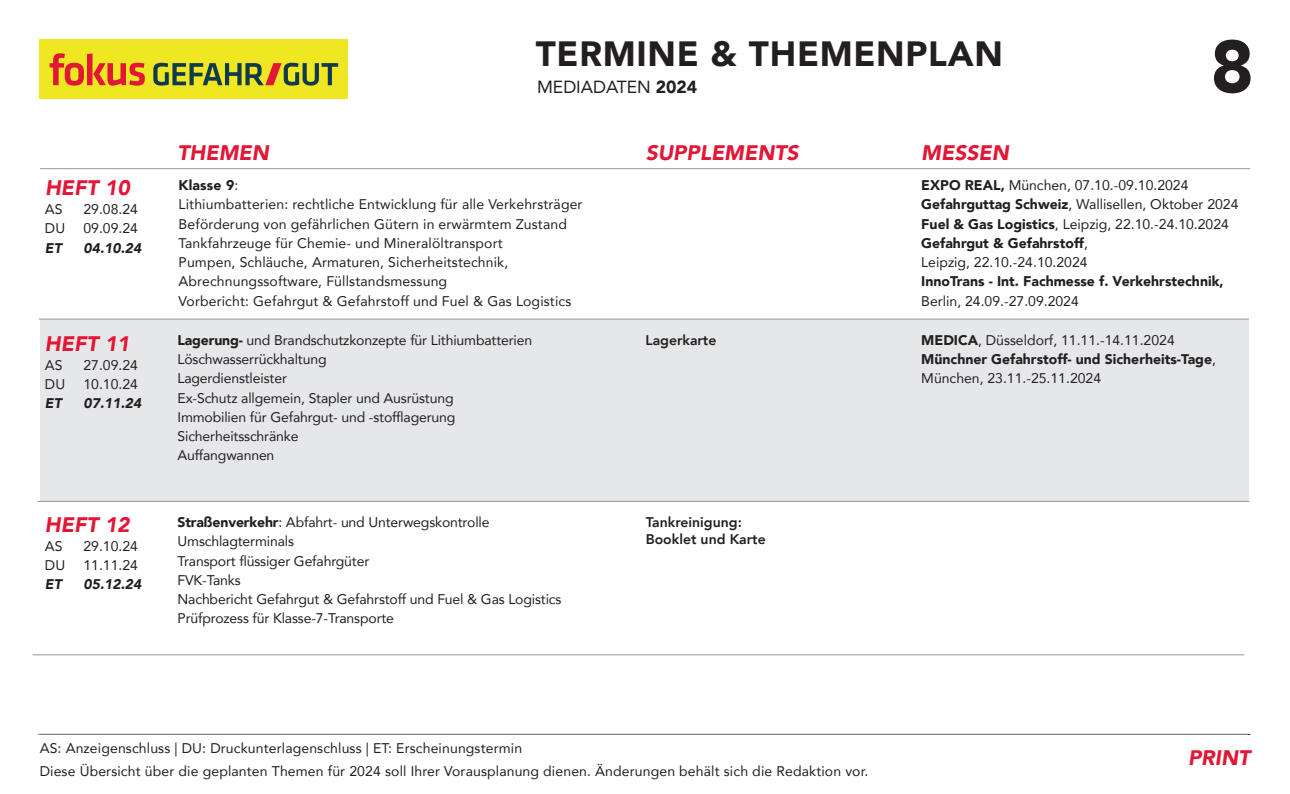
<style>
.page{position:relative;width:1290px;height:794px;background:#fff}
.page>*{position:absolute;margin:0;border:0;box-sizing:border-box;transform-origin:0 0}
.t1{font:900 73.5px "Avenir";color:#231f20}
.t2{font:900 35px "Avenir";letter-spacing:.02em;color:#231f20}
.t3{font:italic 900 21px "Avenir";color:#e21736}
.t4{font:17.5px "Avenir";color:#231f20}
.t5{font:14px/19.2px "Avenir";color:#231f20}
.t6{font:900 14px "Avenir";color:#231f20}
.t7{font:800 14px/16.8px "Avenir";color:#231f20}
.t8{font:italic 900 14px "Avenir";color:#231f20}
.s1{font-weight:900}
</style>
<div class="page">
<hr style="left:40px;top:734px;width:1210px;height:1px;background:#231f20">
<div style="left:40px;top:40px;width:308px;height:59px;background:#f0e723"></div>
<svg style="left:50px;top:53px;width:95px;height:33px"></svg>
<svg style="left:153px;top:63px;width:185px;height:23px"></svg>
<div style="left:40px;top:319px;width:1209px;height:182px;background:#e6e7e9"></div>
<hr style="left:40px;top:168px;width:1210px;height:1px;background:#939598">
<hr style="left:39px;top:319px;width:1210px;height:1px;background:#939598">
<hr style="left:38px;top:501px;width:1211px;height:1px;background:#939598">
<hr style="left:38px;top:734px;width:1210px;height:1px;background:#939598">
<hr style="left:33px;top:654px;width:1211px;height:1px;background:#939598">
<h3 class="t3" style="left:45px;top:170px;width:86px">HEFT 10</h3>
<p class="t5" style="left:45px;top:199px;width:19px">AS</p>
<p class="t5" style="left:83px;top:199px;width:56px">29.08.24</p>
<p class="t5" style="left:45px;top:218px;width:22px">DU</p>
<p class="t5" style="left:83px;top:218px;width:56px">09.09.24</p>
<p class="t8" style="left:45px;top:236px;width:18px">ET</p>
<p class="t8" style="left:83px;top:236px;width:60px">04.10.24</p>
<h3 class="t3" style="left:45px;top:326px;width:86px">HEFT 11</h3>
<p class="t5" style="left:45px;top:355px;width:19px">AS</p>
<p class="t5" style="left:83px;top:355px;width:56px">27.09.24</p>
<p class="t5" style="left:45px;top:374px;width:22px">DU</p>
<p class="t5" style="left:83px;top:374px;width:56px">10.10.24</p>
<p class="t8" style="left:45px;top:392px;width:18px">ET</p>
<p class="t8" style="left:83px;top:392px;width:60px">07.11.24</p>
<h3 class="t3" style="left:45px;top:507px;width:86px">HEFT 12</h3>
<p class="t5" style="left:45px;top:536px;width:19px">AS</p>
<p class="t5" style="left:83px;top:536px;width:56px">29.10.24</p>
<p class="t5" style="left:45px;top:555px;width:22px">DU</p>
<p class="t5" style="left:83px;top:555px;width:56px">11.11.24</p>
<p class="t8" style="left:45px;top:573px;width:18px">ET</p>
<p class="t8" style="left:83px;top:573px;width:60px">05.12.24</p>
<h2 class="t2" style="left:536px;top:24px;width:469px">TERMINE &amp; THEMENPLAN</h2>
<p class="t4" style="left:537px;top:73px;width:162px">MEDIADATEN <span class="s1">2024</span></p>
<h3 class="t3" style="left:646px;top:135px;width:154px">SUPPLEMENTS</h3>
<h3 class="t3" style="left:177px;top:135px;width:93px">THEMEN</h3>
<h3 class="t3" style="left:921px;top:135px;width:89px">MESSEN</h3>
<h1 class="t1" style="left:1210px;top:4px;width:45px">8</h1>
<p class="t5" style="left:179px;top:175px;width:405px"><span class="s1">Klasse 9</span>:<br>Lithiumbatterien: rechtliche Entwicklung für alle Verkehrsträger Beförderung von gefährlichen Gütern in erwärmtem Zustand Tankfahrzeuge für Chemie- und Mineralöltransport<br>Pumpen, Schläuche, Armaturen, Sicherheitstechnik, Abrechnungssoftware, Füllstandsmessung<br>Vorbericht: Gefahrgut &amp; Gefahrstoff und Fuel &amp; Gas Logistics</p>
<p class="t5" style="left:921px;top:175px;width:319px"><span class="s1">EXPO REAL,</span> München, 07.10.-09.10.2024<br><span class="s1">Gefahrguttag Schweiz</span>, Wallisellen, Oktober 2024<br><span class="s1">Fuel &amp; Gas Logistics</span>, Leipzig, 22.10.-24.10.2024<br><span class="s1">Gefahrgut &amp; Gefahrstoff</span>,<br>Leipzig, 22.10.-24.10.2024</p>
<p class="t6" style="left:921px;top:270px;width:304px">InnoTrans - Int. Fachmesse f. Verkehrstechnik,</p>
<p class="t5" style="left:921px;top:291px;width:159px">Berlin, 24.09.-27.09.2024</p>
<p class="t5" style="left:177px;top:330px;width:356px"><span class="s1">Lagerung-</span> und Brandschutzkonzepte für Lithiumbatterien Löschwasserrückhaltung<br>Lagerdienstleister<br>Ex-Schutz allgemein, Stapler und Ausrüstung<br>Immobilien für Gefahrgut- und -stofflagerung Sicherheitsschränke<br>Auffangwannen</p>
<p class="t7" style="left:645px;top:331px;width:73px">Lagerkarte</p>
<p class="t5" style="left:177px;top:512px;width:385px"><span class="s1">Straßenverkehr</span>: Abfahrt- und Unterwegskontrolle Umschlagterminals<br>Transport flüssiger Gefahrgüter<br>FVK-Tanks<br>Nachbericht Gefahrgut &amp; Gefahrstoff und Fuel &amp; Gas Logistics Prüfprozess für Klasse-7-Transporte</p>
<p class="t7" style="left:646px;top:514px;width:122px">Tankreinigung:<br>Booklet und Karte</p>
<p class="t5" style="left:921px;top:330px;width:296px"><span class="s1">MEDICA</span>, Düsseldorf, 11.11.-14.11.2024<br><span class="s1">Münchner Gefahrstoff- und Sicherheits-Tage</span>,<br>München, 23.11.-25.11.2024</p>
<p class="t5" style="left:40px;top:736px;width:830px;line-height:22.8px">AS: Anzeigenschluss | DU: Druckunterlagenschluss | ET: Erscheinungstermin<br>Diese Übersicht über die geplanten Themen für 2024 soll Ihrer Vorausplanung dienen. Änderungen behält sich die Redaktion vor.</p>
<h3 class="t3" style="left:1188px;top:740px;width:64px">PRINT</h3>
</div>
